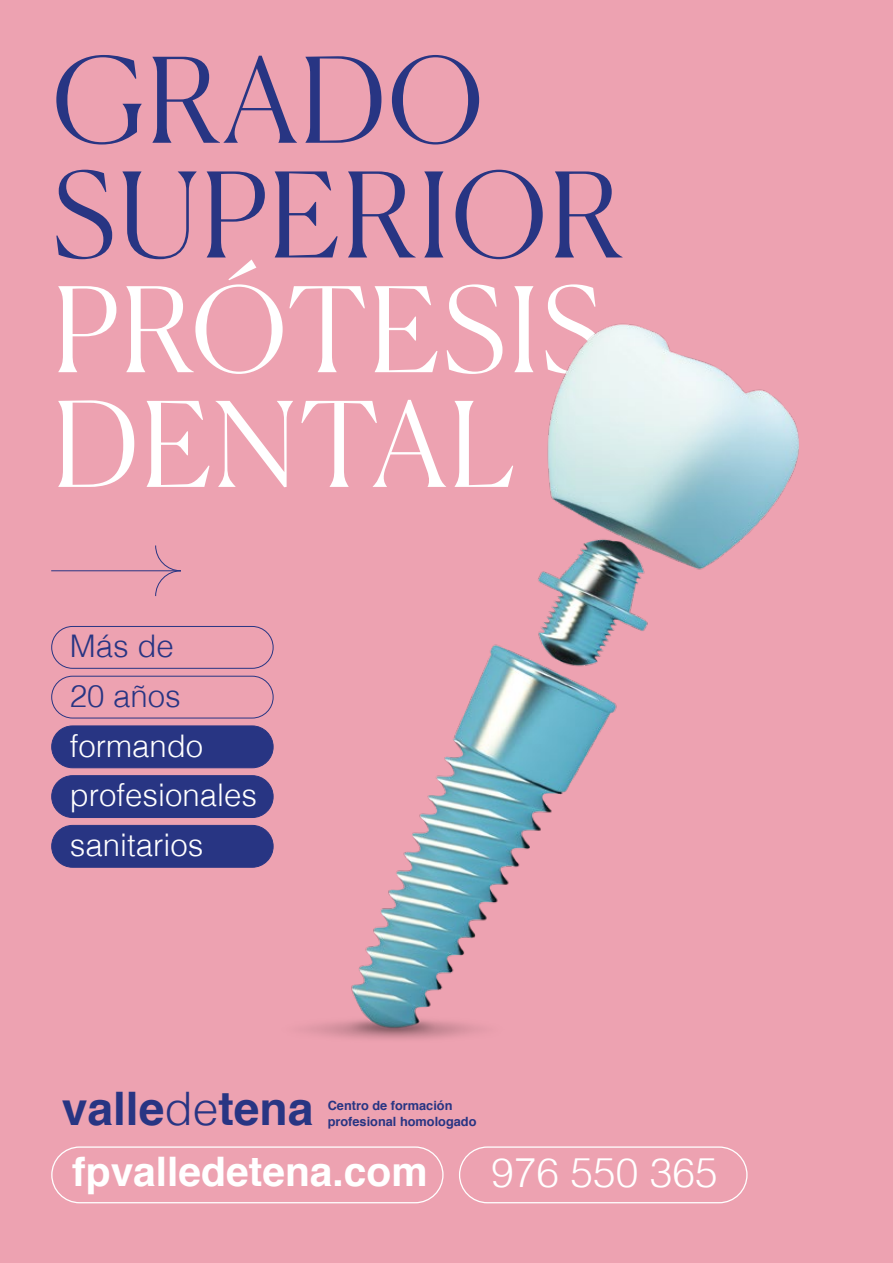
<style>
.page{position:relative;width:893px;height:1263px;background:#eda2b1}
.page>*{position:absolute;margin:0;border:0;box-sizing:border-box;transform-origin:0 0}
.t1{font:300 117.45px/114.8px "Canela";letter-spacing:.02em;color:#fff}
.t2{font:300 117.45px/114.8px "Canela";letter-spacing:.02em;color:#283583}
.t3{font:700 46.2px "Helvetica";color:#283583}
.t4{font:700 40.8px "Helvetica";color:#fff}
.t5{font:300 40.8px "Helvetica";color:#fff}
.t6{font:300 31.2px/49.7px "Helvetica";color:#fff}
.t7{font:300 31.2px/49.7px "Helvetica";color:#283583}
.t8{font:700 12.75px/15.3px "Helvetica";color:#283583}
.s1{font-weight:300}
</style>
<div class="page">
<div style="left:51px;top:626px;width:223px;height:43px;border:1px solid #283583;border-radius:21px"></div>
<div style="left:51px;top:676px;width:223px;height:42px;border:1px solid #283583;border-radius:21px"></div>
<div style="left:52px;top:726px;width:221px;height:42px;background:#283583;border-radius:21px"></div>
<div style="left:51px;top:725px;width:223px;height:43px;border:1px solid #283583;border-radius:21px"></div>
<div style="left:52px;top:776px;width:221px;height:41px;background:#283583;border-radius:21px"></div>
<div style="left:51px;top:775px;width:223px;height:43px;border:1px solid #283583;border-radius:21px"></div>
<div style="left:52px;top:825px;width:221px;height:42px;background:#283583;border-radius:21px"></div>
<div style="left:51px;top:825px;width:223px;height:43px;border:1px solid #283583;border-radius:21px"></div>
<hr style="left:51px;top:570px;width:130px;height:1px;background:#283583">
<div style="left:51px;top:1146px;width:393px;height:57px;border:1px solid #fff;border-radius:28px"></div>
<div style="left:459px;top:1146px;width:289px;height:57px;border:1px solid #fff;border-radius:28px"></div>
<img style="left:126px;top:260px;width:767px;height:814px">
<h1 class="t2" style="left:52px;top:33px;width:572px">GRADO<br>SUPERIOR</h1>
<h1 class="t1" style="left:52px;top:263px;width:554px">PRÓTESIS<br>DENTAL</h1>
<h3 class="t7" style="left:70px;top:619px;width:112px">Más de<br>20 años</h3>
<h3 class="t6" style="left:70px;top:718px;width:189px">formando profesionales sanitarios</h3>
<h2 class="t3" style="left:62px;top:1071px;width:253px">valle<span class="s1">de</span>tena</h2>
<h3 class="t4" style="left:72px;top:1138px;width:357px">fpvalledetena.com</h3>
<h3 class="t5" style="left:491px;top:1138px;width:228px">976 550 365</h3>
<p class="t8" style="left:328px;top:1098px;width:150px">Centro de formación profesional homologado</p>
</div>
